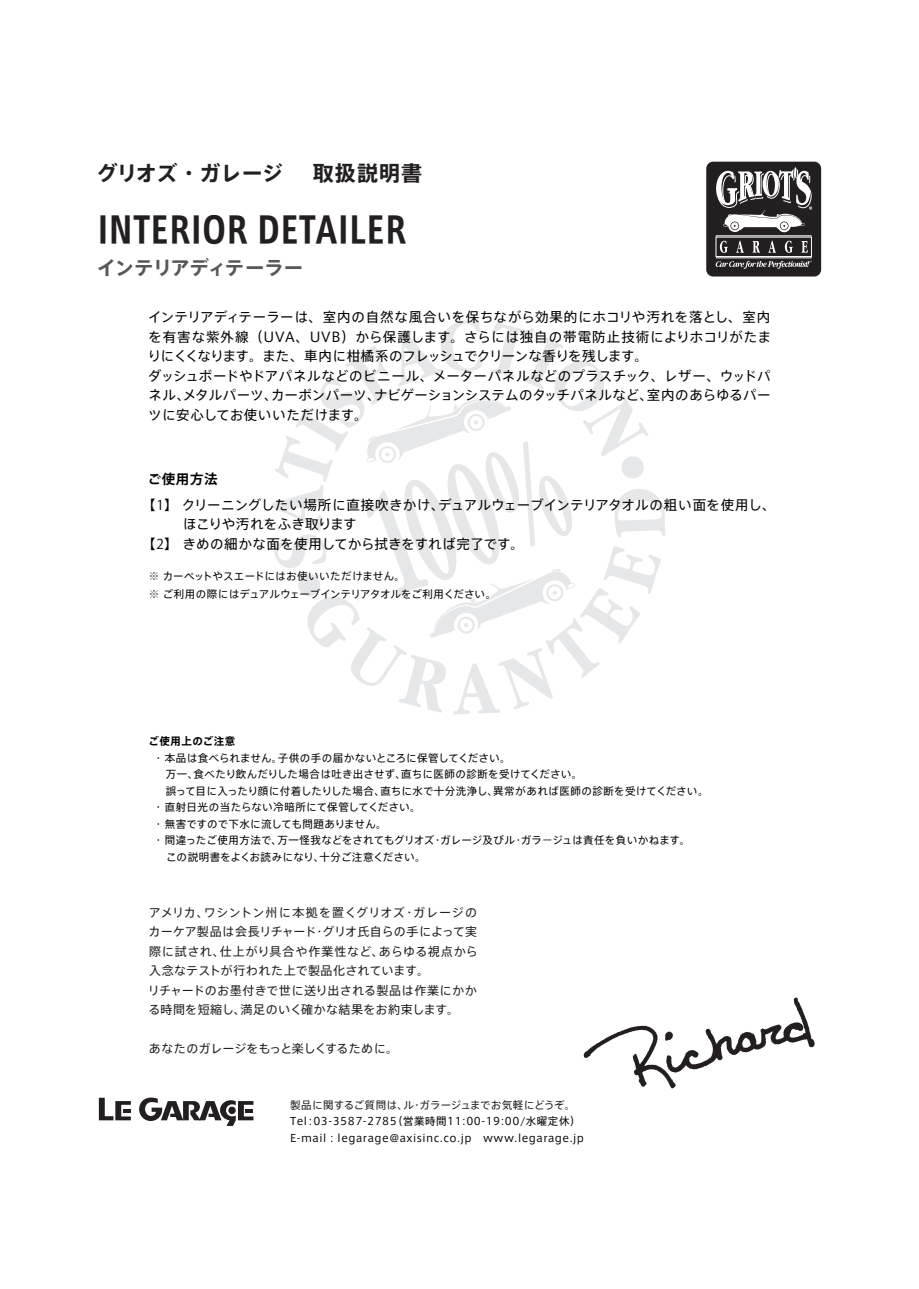
<style>
.page{position:relative;width:919px;height:1289px;background:#fff}
.page>*{position:absolute;margin:0;border:0;box-sizing:border-box;transform-origin:0 0}
.t1{font:700 36px "Axis Cond Std";letter-spacing:.025em;color:#231f20}
.t2{font:700 21px "Axis Std";letter-spacing:.005em;color:#231f20}
.t3{font:700 19.5px "Axis Std";letter-spacing:-.035em;color:#57585a}
.t4{font:13.5px/19.5px "Axis Std";letter-spacing:.015em;color:#030303}
.t5{font:700 13.5px "Koz Go Pr 6 N";letter-spacing:.05em;color:#030303}
.t6{font:12px/19.5px "Axis Std";letter-spacing:.02em;color:#231f20}
.t7{font:12px "Axis Std";color:#231f20}
.t8{font:10.5px "Axis Std";letter-spacing:.03em;color:#030303}
.t9{font:10.5px/18px "Axis Std";letter-spacing:.01em;color:#030303}
.t10{font:10.5px/16.5px "Axis Std";letter-spacing:.05em;color:#030303}
.t11{font:10.5px "Axis Std";color:#231f20}
.t12{font:700 10.5px "Axis Std";letter-spacing:.05em;color:#030303}
.s1{font-family:"Koz Go Pr 6 N"}
</style>
<div class="page">
<svg style="left:272px;top:320px;width:393px;height:394px"></svg>
<div style="left:706px;top:162px;width:115px;height:114px;background:#231f20;border-radius:7px"></div>
<svg style="left:719px;top:241px;width:8px;height:12px"></svg>
<svg style="left:736px;top:241px;width:8px;height:12px"></svg>
<svg style="left:752px;top:241px;width:8px;height:12px"></svg>
<svg style="left:768px;top:241px;width:8px;height:12px"></svg>
<svg style="left:784px;top:241px;width:8px;height:12px"></svg>
<svg style="left:801px;top:241px;width:6px;height:12px"></svg>
<div style="left:715px;top:237px;width:96px;height:20px;border:1px solid #fff"></div>
<hr style="left:716px;top:257px;width:95px;height:1px;background:#fff">
<hr style="left:715px;top:235px;width:96px;height:1px;background:#fff">
<svg style="left:716px;top:167px;width:96px;height:65px"></svg>
<svg style="left:715px;top:260px;width:96px;height:9px"></svg>
<svg style="left:583px;top:997px;width:231px;height:91px"></svg>
<svg style="left:99px;top:1097px;width:32px;height:23px"></svg>
<svg style="left:139px;top:1097px;width:114px;height:28px"></svg>
<h2 class="t2" style="left:97px;top:157px;width:327px">グリオズ・ガレージ　 取扱説明書</h2>
<h1 class="t1" style="left:98px;top:203px;width:310px">INTERIOR DETAILER</h1>
<h3 class="t3" style="left:97px;top:252px;width:208px">インテリアディテーラー</h3>
<p class="t4" style="left:148px;top:307px;width:625px">インテリアディテーラーは、室内の自然な風合いを保ちながら効果的にホコリや汚れを落とし、室内を有害な紫外線（UVA、UVB）から保護します。さらには独自の帯電防止技術によりホコリがたまりにくくなります。また、車内に柑橘系のフレッシュでクリーンな香りを残します。<br>ダッシュボードやドアパネルなどのビニール、メーターパネルなどのプラスチック、レザー、ウッドパネル、メタルパーツ、カーボンパーツ、ナビゲーションシステムのタッチパネルなど、室内のあらゆるパーツに安心してお使いいただけます。</p>
<p class="t5" style="left:148px;top:471px;width:71px">ご使用方法</p>
<p class="t4" style="left:142px;top:494px;width:634px"><span class="s1">【1】</span>クリーニングしたい場所に直接吹きかけ、デュアルウェーブインテリアタオルの粗い面を使用し、</p>
<p class="t4" style="left:183px;top:513px;width:175px">ほこりや汚れをふき取ります</p>
<p class="t4" style="left:142px;top:533px;width:383px"><span class="s1">【2】</span>きめの細かな面を使用してから拭きをすれば完了です。</p>
<p class="t9" style="left:149px;top:566px;width:349px">※ カーペットやスエードにはお使いいただけません。<br>※ ご利用の際にはデュアルウェーブインテリアタオルをご利用ください。</p>
<p class="t12" style="left:148px;top:733px;width:89px">ご使用上のご注意</p>
<p class="t8" style="left:153px;top:750px;width:359px">・ 本品は食べられません。子供の手の届かないところに保管してください。</p>
<p class="t8" style="left:166px;top:766px;width:418px">万一、食べたり飲んだりした場合は吐き出させず、直ちに医師の診断を受けてください。</p>
<p class="t8" style="left:166px;top:783px;width:544px">誤って目に入ったり顔に付着したりした場合、直ちに水で十分洗浄し、異常があれば医師の診断を受けてください。</p>
<p class="t8" style="left:153px;top:799px;width:269px">・ 直射日光の当たらない冷暗所にて保管してください。</p>
<p class="t9" style="left:153px;top:814px;width:235px">・ 無害ですので下水に流しても問題ありません。</p>
<p class="t9" style="left:153px;top:830px;width:539px">・ 間違ったご使用方法で、万一怪我などをされてもグリオズ・ガレージ及びル・ガラ－ジュは責任を負いかねます。</p>
<p class="t8" style="left:149px;top:848px;width:278px">　 この説明書をよくお読みになり、十分ご注意ください。</p>
<p class="t6" style="left:148px;top:901px;width:331px">アメリカ、ワシントン州に本拠を置くグリオズ・ガレージのカーケア製品は会長リチャード・グリオ氏自らの手によって実際に試され、仕上がり具合や作業性など、あらゆる視点から入念なテストが行われた上で製品化されています。<br>リチャードのお墨付きで世に送り出される製品は作業にかかる時間を短縮し、満足のいく確かな結果をお約束します。</p>
<p class="t7" style="left:149px;top:1039px;width:251px">あなたのガレージをもっと楽しくするために。</p>
<p class="t11" style="left:290px;top:1096px;width:287px">製品に関するご質問は、ル・ガラージュまでお気軽にどうぞ。</p>
<p class="t10" style="left:290px;top:1112px;width:295px">Tel：03-3587-2785（営業時間11:00-19:00/水曜定休）<br>E-mail : legarage@axisinc.co.jp　www.legarage.jp</p>
</div>
